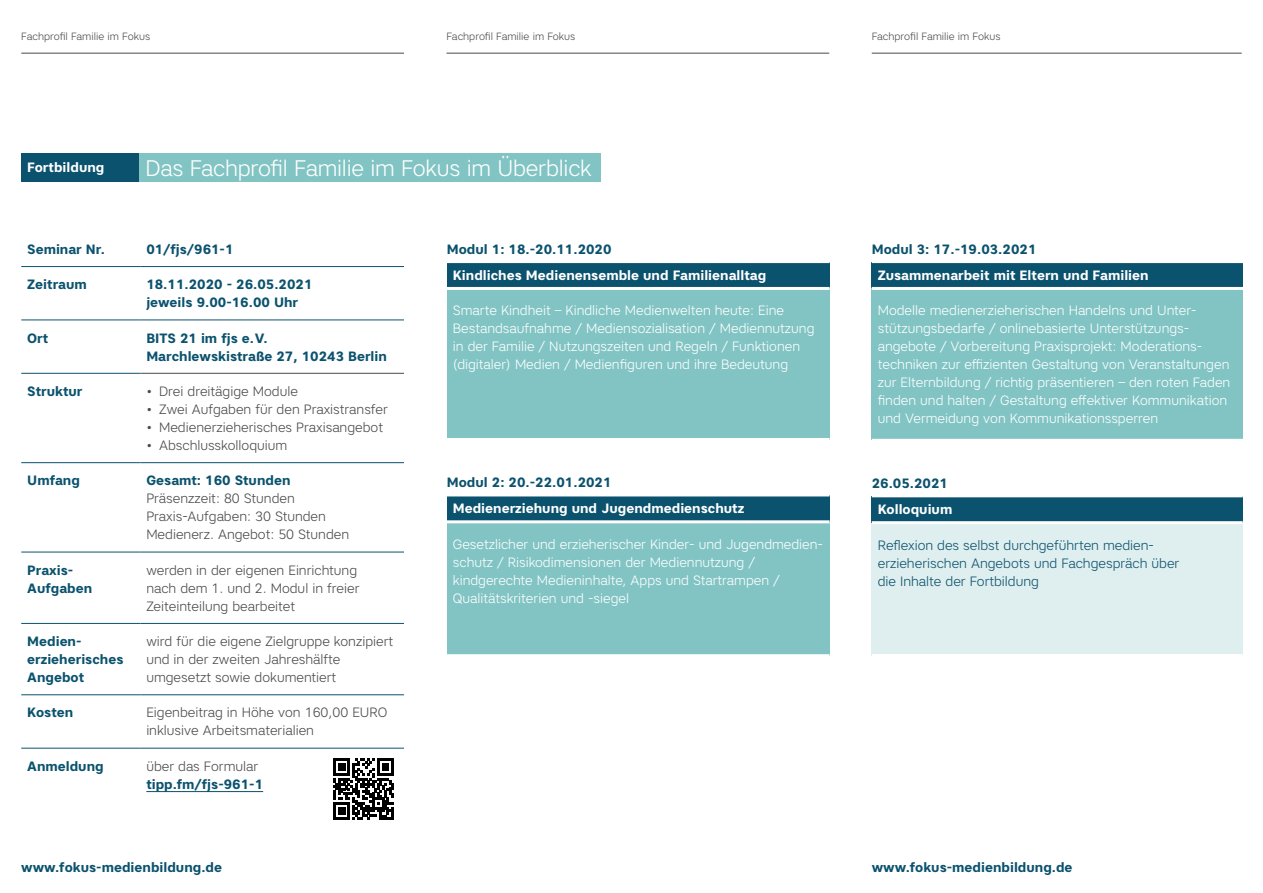
<style>
.page{position:relative;width:1263px;height:893px;background:#fff}
.page>*{position:absolute;margin:0;border:0;box-sizing:border-box;transform-origin:0 0}
.t1{font:300 22.5px "Artico";letter-spacing:-.01em;color:#fff}
.t2{font:300 13.5px/18px "Artico";color:#fff}
.t3{font:300 13.5px/18px "Artico";color:#4a4a49}
.t4{font:700 13.5px/18px "Artico";color:#0b526e}
.t5{font:700 13.5px "Artico";color:#fff}
.t6{font:300 13.5px/18px "Artico";color:#0b526e}
.t7{font:300 10.5px "Artico";color:#4a4a49}
</style>
<div class="page">
<div style="left:447px;top:262px;width:382px;height:26px;background:#0b526e"></div>
<div style="left:447px;top:288px;width:382px;height:151px;background:#82c4c4"></div>
<hr style="left:447px;top:260px;width:382px;height:3px;background:#fff">
<hr style="left:447px;top:287px;width:382px;height:3px;background:#fff">
<hr style="left:447px;top:438px;width:382px;height:3px;background:#fff">
<div style="left:447px;top:495px;width:382px;height:27px;background:#0b526e"></div>
<div style="left:447px;top:522px;width:382px;height:134px;background:#82c4c4"></div>
<hr style="left:447px;top:493px;width:382px;height:3px;background:#fff">
<hr style="left:447px;top:520px;width:382px;height:3px;background:#fff">
<hr style="left:447px;top:654px;width:382px;height:3px;background:#fff">
<div style="left:872px;top:262px;width:371px;height:26px;background:#0b526e"></div>
<div style="left:872px;top:288px;width:371px;height:152px;background:#82c4c4"></div>
<hr style="left:872px;top:260px;width:371px;height:3px;background:#fff">
<hr style="left:872px;top:287px;width:371px;height:3px;background:#fff">
<hr style="left:872px;top:439px;width:371px;height:3px;background:#fff">
<div style="left:872px;top:496px;width:371px;height:27px;background:#0b526e"></div>
<div style="left:872px;top:523px;width:371px;height:132px;background:#dfeeee"></div>
<hr style="left:872px;top:494px;width:371px;height:3px;background:#fff">
<hr style="left:872px;top:521px;width:371px;height:3px;background:#fff">
<hr style="left:872px;top:654px;width:371px;height:3px;background:#fff">
<hr style="left:21px;top:266px;width:119px;height:1px;background:#0b526e">
<hr style="left:140px;top:266px;width:264px;height:1px;background:#0b526e">
<hr style="left:21px;top:320px;width:119px;height:1px;background:#0b526e">
<hr style="left:140px;top:320px;width:264px;height:1px;background:#0b526e">
<hr style="left:21px;top:373px;width:119px;height:1px;background:#0b526e">
<hr style="left:21px;top:462px;width:119px;height:1px;background:#0b526e">
<hr style="left:140px;top:462px;width:264px;height:1px;background:#0b526e">
<hr style="left:21px;top:552px;width:119px;height:1px;background:#0b526e">
<hr style="left:140px;top:552px;width:264px;height:1px;background:#0b526e">
<hr style="left:21px;top:623px;width:119px;height:1px;background:#0b526e">
<hr style="left:140px;top:623px;width:264px;height:1px;background:#0b526e">
<hr style="left:21px;top:694px;width:119px;height:1px;background:#0b526e">
<hr style="left:140px;top:694px;width:264px;height:1px;background:#0b526e">
<hr style="left:21px;top:748px;width:119px;height:1px;background:#0b526e">
<hr style="left:140px;top:748px;width:264px;height:1px;background:#0b526e">
<hr style="left:140px;top:373px;width:264px;height:1px;background:#4a4a49">
<hr style="left:146px;top:791px;width:117px;height:1px;background:#0b526e">
<hr style="left:21px;top:53px;width:383px;height:1px;background:#4a4a49">
<hr style="left:446px;top:53px;width:383px;height:1px;background:#4a4a49">
<hr style="left:872px;top:53px;width:370px;height:1px;background:#4a4a49">
<svg style="left:333px;top:759px;width:61px;height:60px"></svg>
<div style="left:21px;top:153px;width:119px;height:28px;background:#0b526e"></div>
<div style="left:140px;top:153px;width:461px;height:28px;background:#82c4c4"></div>
<p class="t7" style="left:21px;top:29px;width:130px">Fachprofil Familie im Fokus</p>
<p class="t7" style="left:446px;top:29px;width:130px">Fachprofil Familie im Fokus</p>
<p class="t7" style="left:872px;top:29px;width:130px">Fachprofil Familie im Fokus</p>
<p class="t5" style="left:27px;top:159px;width:79px">Fortbildung</p>
<h1 class="t1" style="left:146px;top:153px;width:447px">Das Fachprofil Familie im Fokus im Überblick</h1>
<p class="t4" style="left:27px;top:240px;width:79px">Seminar Nr.</p>
<p class="t4" style="left:146px;top:240px;width:89px">01/fjs/961-1</p>
<p class="t4" style="left:27px;top:275px;width:61px">Zeitraum</p>
<p class="t4" style="left:146px;top:275px;width:168px">18.11.2020 - 26.05.2021 jeweils 9.00-16.00 Uhr</p>
<p class="t4" style="left:27px;top:328px;width:23px">Ort</p>
<p class="t4" style="left:146px;top:328px;width:242px">BITS 21 im fjs e.V.<br>Marchlewskistraße 27, 10243 Berlin</p>
<p class="t4" style="left:27px;top:382px;width:57px">Struktur</p>
<p class="t3" style="left:146px;top:382px;width:153px">• Drei dreitägige Module</p>
<p class="t3" style="left:146px;top:400px;width:243px">• Zwei Aufgaben für den Praxistransfer</p>
<p class="t3" style="left:146px;top:418px;width:238px">• Medienerzieherisches Praxisangebot</p>
<p class="t3" style="left:146px;top:436px;width:142px">• Abschlusskolloquium</p>
<p class="t4" style="left:27px;top:471px;width:54px">Umfang</p>
<p class="t4" style="left:146px;top:471px;width:146px">Gesamt: 160 Stunden</p>
<p class="t3" style="left:146px;top:489px;width:204px">Präsenzzeit: 80 Stunden<br>Praxis-Aufgaben: 30 Stunden<br>Medienerz. Angebot: 50 Stunden</p>
<p class="t4" style="left:27px;top:561px;width:66px">Praxis-<br>Aufgaben</p>
<p class="t3" style="left:146px;top:561px;width:215px">werden in der eigenen Einrichtung nach dem 1. und 2. Modul in freier<br>Zeiteinteilung bearbeitet</p>
<p class="t4" style="left:27px;top:632px;width:98px">Medien&shy;erzieherisches<br>Angebot</p>
<p class="t3" style="left:146px;top:632px;width:248px">wird für die eigene Zielgruppe konzipiert und in der zweiten Jahreshälfte umgesetzt sowie dokumentiert</p>
<p class="t4" style="left:27px;top:703px;width:48px">Kosten</p>
<p class="t3" style="left:146px;top:703px;width:242px">Eigenbeitrag in Höhe von 160,00 EURO inklusive Arbeitsmaterialien</p>
<p class="t4" style="left:27px;top:757px;width:78px">Anmeldung</p>
<p class="t3" style="left:146px;top:757px;width:113px">über das Formular</p>
<p class="t4" style="left:146px;top:775px;width:118px">tipp.fm/fjs-961-1</p>
<p class="t4" style="left:447px;top:240px;width:166px">Modul 1: 18.-20.11.2020</p>
<p class="t5" style="left:453px;top:266px;width:315px">Kindliches Medienensemble und Familienalltag</p>
<p class="t2" style="left:453px;top:301px;width:363px">Smarte Kindheit – Kindliche Medienwelten heute: Eine Bestandsaufnahme / Mediensozialisation / Mediennutzung in der Familie / Nutzungszeiten und Regeln / Funktionen (digitaler) Medien / Medienfiguren und ihre Bedeutung</p>
<p class="t4" style="left:447px;top:473px;width:166px">Modul 2: 20.-22.01.2021</p>
<p class="t5" style="left:453px;top:500px;width:293px">Medienerziehung und Jugendmedienschutz</p>
<p class="t2" style="left:453px;top:535px;width:372px">Gesetzlicher und erzieherischer Kinder- und Jugendmedien&shy;schutz / Risikodimensionen der Mediennutzung / kindgerechte Medieninhalte, Apps und Startrampen / Qualitätskriterien und -siegel</p>
<p class="t4" style="left:872px;top:240px;width:166px">Modul 3: 17.-19.03.2021</p>
<p class="t5" style="left:878px;top:266px;width:272px">Zusammenarbeit mit Eltern und Familien</p>
<p class="t2" style="left:878px;top:301px;width:354px">Modelle medienerzieherischen Handelns und Unter&shy;stützungsbedarfe / onlinebasierte Unterstützungs&shy;angebote / Vorbereitung Praxisprojekt: Moderations&shy;techniken zur effizienten Gestaltung von Veranstaltungen zur Elternbildung / richtig präsentieren – den roten Faden finden und halten / Gestaltung effektiver Kommunikation und Vermeidung von Kommunikationssperren</p>
<p class="t4" style="left:872px;top:474px;width:78px">26.05.2021</p>
<p class="t5" style="left:878px;top:501px;width:76px">Kolloquium</p>
<p class="t6" style="left:878px;top:536px;width:303px">Reflexion des selbst durchgeführten medien&shy;erzieherischen Angebots und Fachgespräch über die Inhalte der Fortbildung</p>
<p class="t4" style="left:21px;top:858px;width:202px">www.fokus-medienbildung.de</p>
<p class="t4" style="left:872px;top:858px;width:202px">www.fokus-medienbildung.de</p>
</div>
